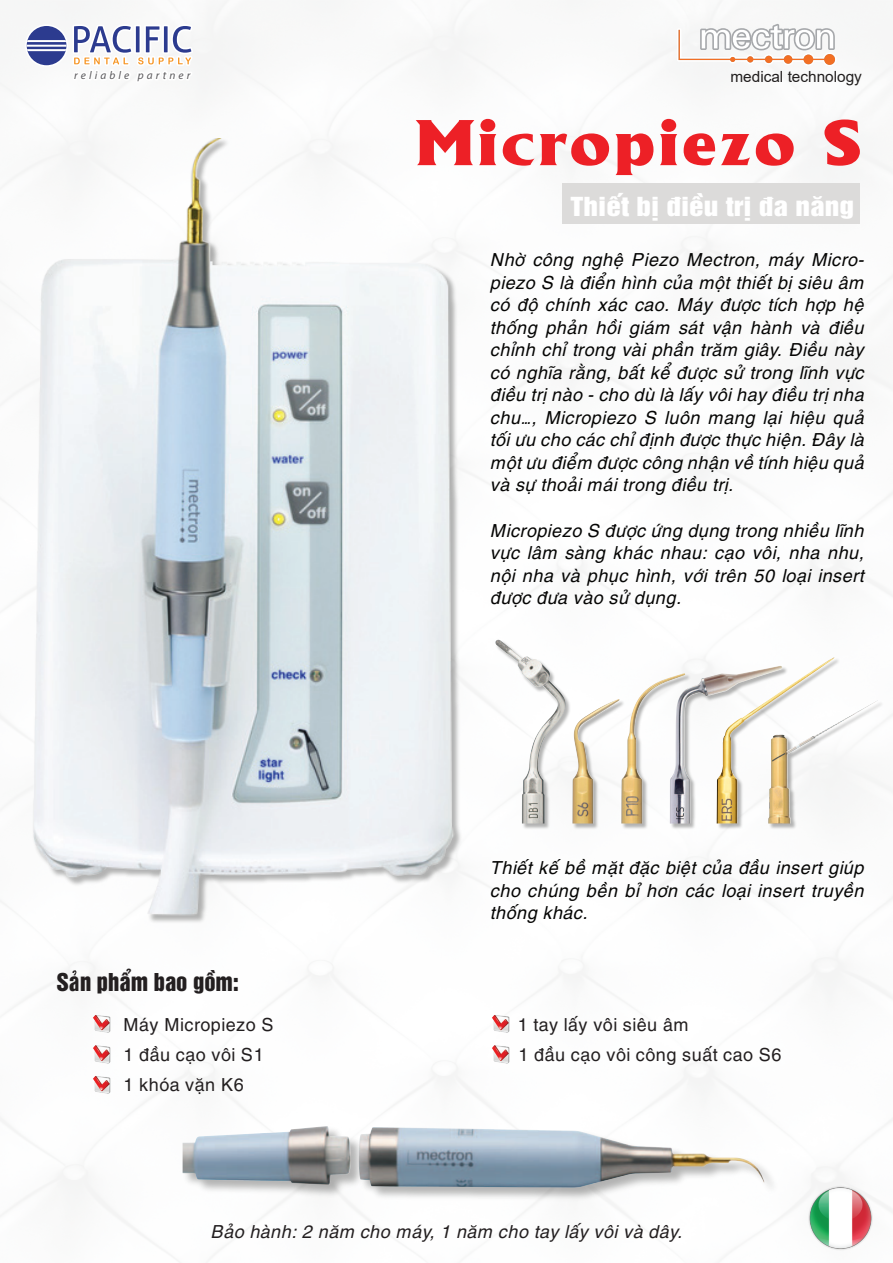
<style>
.page{position:relative;width:893px;height:1263px;background:#fff}
.page>*{position:absolute;margin:0;border:0;box-sizing:border-box;transform-origin:0 0}
.t1{font:62.7px "UTM Alberta Heavy";letter-spacing:.05em;color:#ed2026;scale:1.12 1}
.t2{font:24px "UTM Helvet Ins";color:#fff;scale:1.22 1}
.t3{font:22.5px "UTM Helvet Ins";color:#231f20}
.t4{font:italic 18px/22.5px "UTM Helve";color:#050504;text-align:justify}
.t5{font:18px "UTM Helve";color:#231f20}
.t6{font:italic 18px "UTM Helve";color:#231f20}
.t7{font:15.3px "Arial";color:#211e1e}
.t8{font:italic 11.25px "Myriad Pro";letter-spacing:.275em;color:#5a595c}
</style>
<div class="page">
<svg style="left:25px;top:24px;width:168px;height:59px"></svg>
<svg style="left:677px;top:24px;width:160px;height:42px"></svg>
<div style="left:562px;top:184px;width:298px;height:40px;background:#dcdbda"></div>
<img style="left:548px;top:599px;width:345px;height:280px">
<img style="left:548px;top:640px;width:18px;height:183px">
<img style="left:621px;top:673px;width:49px;height:150px">
<img style="left:670px;top:666px;width:47px;height:157px">
<img style="left:717px;top:657px;width:118px;height:166px">
<img style="left:768px;top:700px;width:110px;height:123px">
<img style="left:572px;top:699px;width:48px;height:124px">
<img style="left:77px;top:876px;width:763px;height:387px">
<img style="left:183px;top:1126px;width:581px;height:62px">
<img style="left:0;top:137px;width:548px;height:813px">
<img style="left:0;top:139px;width:537px;height:800px">
<img style="left:796px;top:1184px;width:90px;height:68px">
<p class="t8" style="left:74px;top:68px;width:118px">reliable partner</p>
<p class="t7" style="left:730px;top:66px;width:133px">medical technology</p>
<h1 class="t1" style="left:416px;top:96px;width:400px">Micropiezo S</h1>
<h2 class="t2" style="left:571px;top:186px;width:234px">Thiết bị điều trị đa năng</h2>
<p class="t4" style="left:490px;top:247px;width:376px">Nhờ công nghệ Piezo Mectron, máy Micro&shy;piezo S là điển hình của một thiết bị siêu âm có độ chính xác cao. Máy được tích hợp hệ thống phản hồi giám sát vận hành và điều chỉnh chỉ trong vài phần trăm giây. Điều này có nghĩa rằng, bất kể được sử trong lĩnh vực điều trị nào - cho dù là lấy vôi hay điều trị nha chu…, Micropiezo S luôn mang lại hiệu quả tối ưu cho các chỉ định được thực hiện. Đây là một ưu điểm được công nhận về tính hiệu quả và sự thoải mái trong điều trị.</p>
<p class="t4" style="left:490px;top:517px;width:376px">Micropiezo S được ứng dụng trong nhiều lĩnh vực lâm sàng khác nhau: cạo vôi, nha nhu, nội nha và phục hình, với trên 50 loại insert được đưa vào sử dụng.</p>
<p class="t3" style="left:56px;top:964px;width:184px">Sản phẩm bao gồm:</p>
<p class="t4" style="left:490px;top:854px;width:376px">Thiết kế bề mặt đặc biệt của đầu insert giúp cho chúng bền bỉ hơn các loại insert truyền thống khác.</p>
<p class="t5" style="left:123px;top:1010px;width:152px">Máy Micropiezo S</p>
<p class="t5" style="left:518px;top:1010px;width:173px">1 tay lấy vôi siêu âm</p>
<p class="t5" style="left:123px;top:1040px;width:142px">1 đầu cạo vôi S1</p>
<p class="t5" style="left:518px;top:1040px;width:265px">1 đầu cạo vôi công suất cao S6</p>
<p class="t5" style="left:123px;top:1070px;width:122px">1 khóa vặn K6</p>
<p class="t6" style="left:211px;top:1217px;width:473px">Bảo hành: 2 năm cho máy, 1 năm cho tay lấy vôi và dây.</p>
</div>
